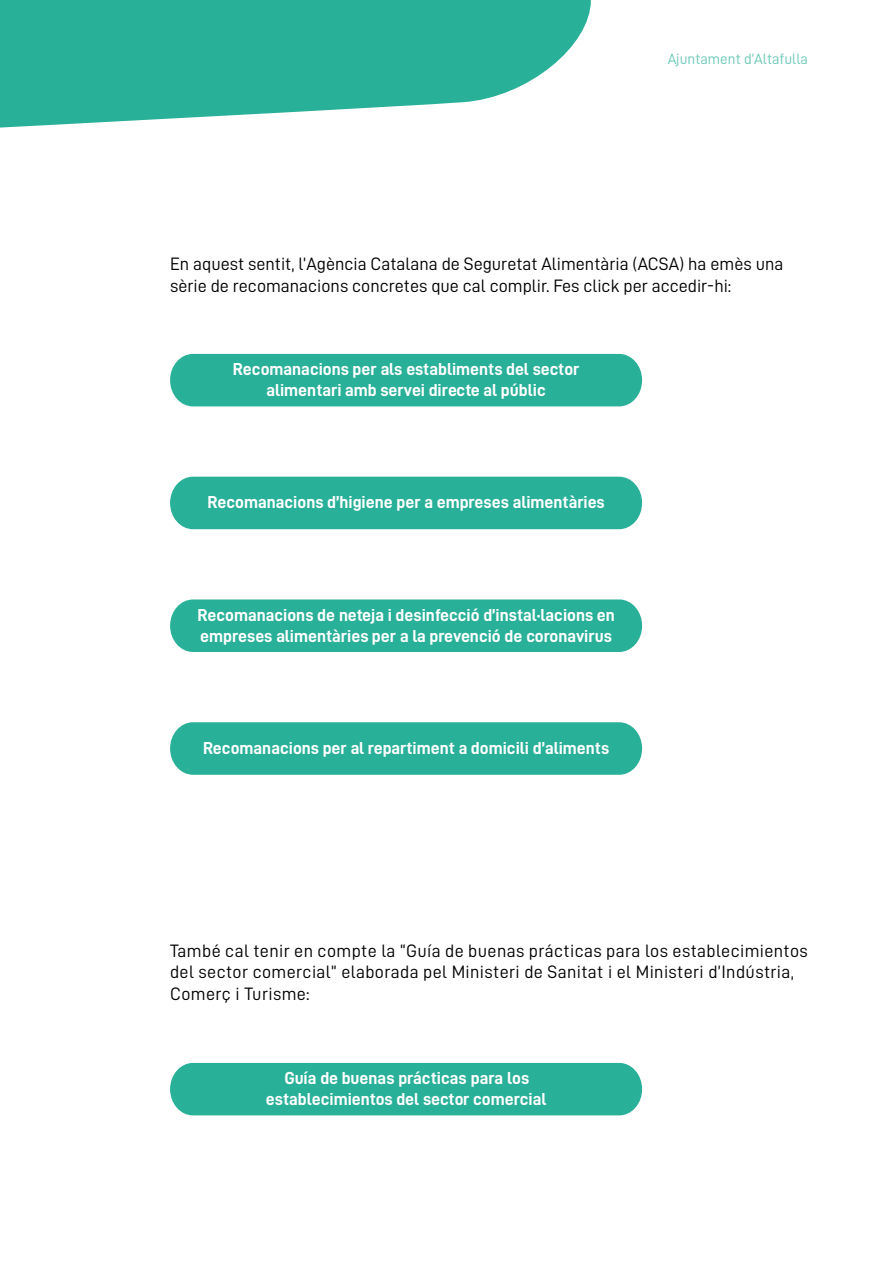
<style>
.page{position:relative;width:893px;height:1263px;background:#fff}
.page>*{position:absolute;margin:0;border:0;box-sizing:border-box;transform-origin:0 0}
.t1{font:18px/21.6px "D DIN";letter-spacing:.02em;color:#000}
.t2{font:18px/21.6px "D DIN";color:#000}
.t3{font:17.4px/20.9px "D DIN Bold";color:#fff;text-align:center}
.t4{font:15px "D DIN";color:#69c8b8}
</style>
<div class="page">
<svg style="left:0;top:0;width:591px;height:128px;fill:#29b099"></svg>
<div style="left:170px;top:354px;width:472px;height:52px;background:#29b099"></div>
<div style="left:170px;top:477px;width:472px;height:52px;background:#29b099"></div>
<div style="left:170px;top:599px;width:472px;height:53px;background:#29b099"></div>
<div style="left:170px;top:722px;width:472px;height:53px;background:#29b099"></div>
<div style="left:170px;top:1063px;width:472px;height:52px;background:#29b099"></div>
<p class="t4" style="left:668px;top:50px;width:142px">Ajuntament d’Altafulla</p>
<p class="t2" style="left:170px;top:253px;width:615px">En aquest sentit, l’Agència Catalana de Seguretat Alimentària (ACSA) ha emès una sèrie de recomanacions concretes que cal complir. Fes click per accedir-hi:</p>
<p class="t3" style="left:233px;top:359px;width:348px">Recomanacions per als establiments del sector alimentari amb servei directe al públic</p>
<p class="t3" style="left:207px;top:491px;width:399px">Recomanacions d’higiene per a empreses alimentàries</p>
<p class="t3" style="left:197px;top:604px;width:419px;text-align:left">Recomanacions de neteja i desinfecció d’instal·lacions en empreses alimentàries per a la prevenció de coronavirus</p>
<p class="t3" style="left:203px;top:737px;width:408px">Recomanacions per al repartiment a domicili d’aliments</p>
<p class="t1" style="left:170px;top:939px;width:639px">També cal tenir en compte la “Guía de buenas prácticas para los establecimientos del sector comercial” elaborada pel Ministeri de Sanitat i el Ministeri d’Indústria,<br>Comerç i Turisme:</p>
<p class="t3" style="left:266px;top:1068px;width:282px">Guía de buenas prácticas para los establecimientos del sector comercial</p>
</div>
